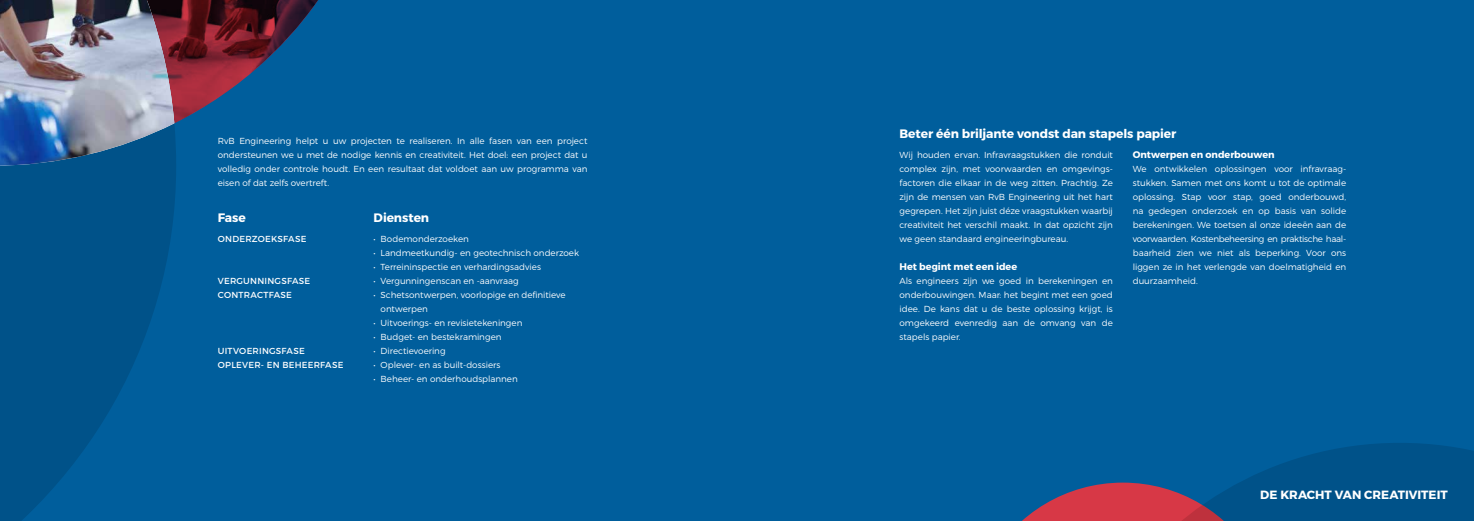
<style>
.page{position:relative;width:1474px;height:521px;background:#fff}
.page>*{position:absolute;margin:0;border:0;box-sizing:border-box;transform-origin:0 0}
.t1{font:700 12.25px "Montserrat";letter-spacing:-.01em;color:#fff}
.t2{font:700 11.9px "Montserrat";color:#fff}
.t3{font:700 9.62px "Montserrat";letter-spacing:-.005em;color:#fff}
.t4{font:300 8.75px/14px "Montserrat";letter-spacing:-.005em;color:#fff;text-align:justify}
.t5{font:8.75px "Montserrat";letter-spacing:.025em;color:#fff}
</style>
<div class="page">
<div style="left:0;top:0;width:1473px;height:521px;background:#005e9c"></div>
<svg style="left:0;top:166px;width:176px;height:355px;fill:#005289"></svg>
<svg style="left:174px;top:0;width:144px;height:166px"></svg>
<img style="left:0;top:0;width:174px;height:166px">
<svg style="left:1022px;top:443px;width:451px;height:78px"></svg>
<p class="t4" style="left:218px;top:133px;width:371px">RvB Engineering helpt u uw projecten te realiseren. In alle fasen van een project ondersteunen we u met de nodige kennis en creativiteit. Het doel: een project dat u volledig onder controle houdt. En een resultaat dat voldoet aan uw programma van eisen of dat zelfs overtreft.</p>
<h1 class="t1" style="left:218px;top:210px;width:30px">Fase</h1>
<h1 class="t1" style="left:373px;top:210px;width:57px">Diensten</h1>
<p class="t5" style="left:218px;top:233px;width:90px">ONDERZOEKSFASE</p>
<p class="t4" style="left:373px;top:231px;width:97px">• Bodemonderzoeken</p>
<p class="t4" style="left:373px;top:245px;width:207px">• Landmeetkundig- en geotechnisch onderzoek</p>
<p class="t4" style="left:373px;top:259px;width:169px">• Terreininspectie en verhardingsadvies</p>
<p class="t5" style="left:218px;top:275px;width:94px">VERGUNNINGSFASE</p>
<p class="t4" style="left:373px;top:273px;width:147px">• Vergunningenscan en -aanvraag</p>
<p class="t5" style="left:218px;top:289px;width:76px">CONTRACTFASE</p>
<p class="t4" style="left:380px;top:287px;width:186px;text-indent:-7px">• Schetsontwerpen, voorlopige en definitieve ontwerpen</p>
<p class="t4" style="left:373px;top:315px;width:150px">• Uitvoerings- en revisietekeningen</p>
<p class="t4" style="left:373px;top:329px;width:129px">• Budget- en bestekramingen</p>
<p class="t5" style="left:218px;top:345px;width:88px">UITVOERINGSFASE</p>
<p class="t4" style="left:373px;top:343px;width:73px">• Directievoering</p>
<p class="t5" style="left:218px;top:359px;width:127px">OPLEVER- EN BEHEERFASE</p>
<p class="t4" style="left:373px;top:357px;width:128px">• Oplever- en as built-dossiers</p>
<p class="t4" style="left:373px;top:371px;width:146px">• Beheer- en onderhoudsplannen</p>
<h1 class="t1" style="left:899px;top:126px;width:278px">Beter één briljante vondst dan stapels papier</h1>
<p class="t4" style="left:899px;top:147px;width:215px">Wij houden ervan. Infravraagstukken die ronduit complex zijn, met voorwaarden en omgevings&shy;factoren die elkaar in de weg zitten. Prachtig. Ze zijn de mensen van RvB Engineering uit het hart gegrepen. Het zijn juist déze vraagstukken waarbij creativiteit het verschil maakt. In dat opzicht zijn we geen standaard engineeringbureau.</p>
<p class="t3" style="left:899px;top:260px;width:119px">Het begint met een idee</p>
<p class="t4" style="left:899px;top:273px;width:215px">Als engineers zijn we goed in berekeningen en onderbouwingen. Maar: het begint met een goed idee. De kans dat u de beste oplossing krijgt, is omgekeerd evenredig aan de omvang van de stapels papier.</p>
<p class="t3" style="left:1132px;top:148px;width:143px">Ontwerpen en onderbouwen</p>
<p class="t4" style="left:1132px;top:161px;width:215px">We ontwikkelen oplossingen voor infravraag&shy;stukken. Samen met ons komt u tot de optimale oplossing. Stap voor stap, goed onderbouwd, na gedegen onderzoek en op basis van solide berekeningen. We toetsen al onze ideeën aan de voorwaarden. Kostenbeheersing en praktische haal&shy;baarheid zien we niet als beperking. Voor ons liggen ze in het verlengde van doelmatigheid en duurzaamheid.</p>
<h2 class="t2" style="left:1260px;top:487px;width:189px">DE KRACHT VAN CREATIVITEIT</h2>
</div>
